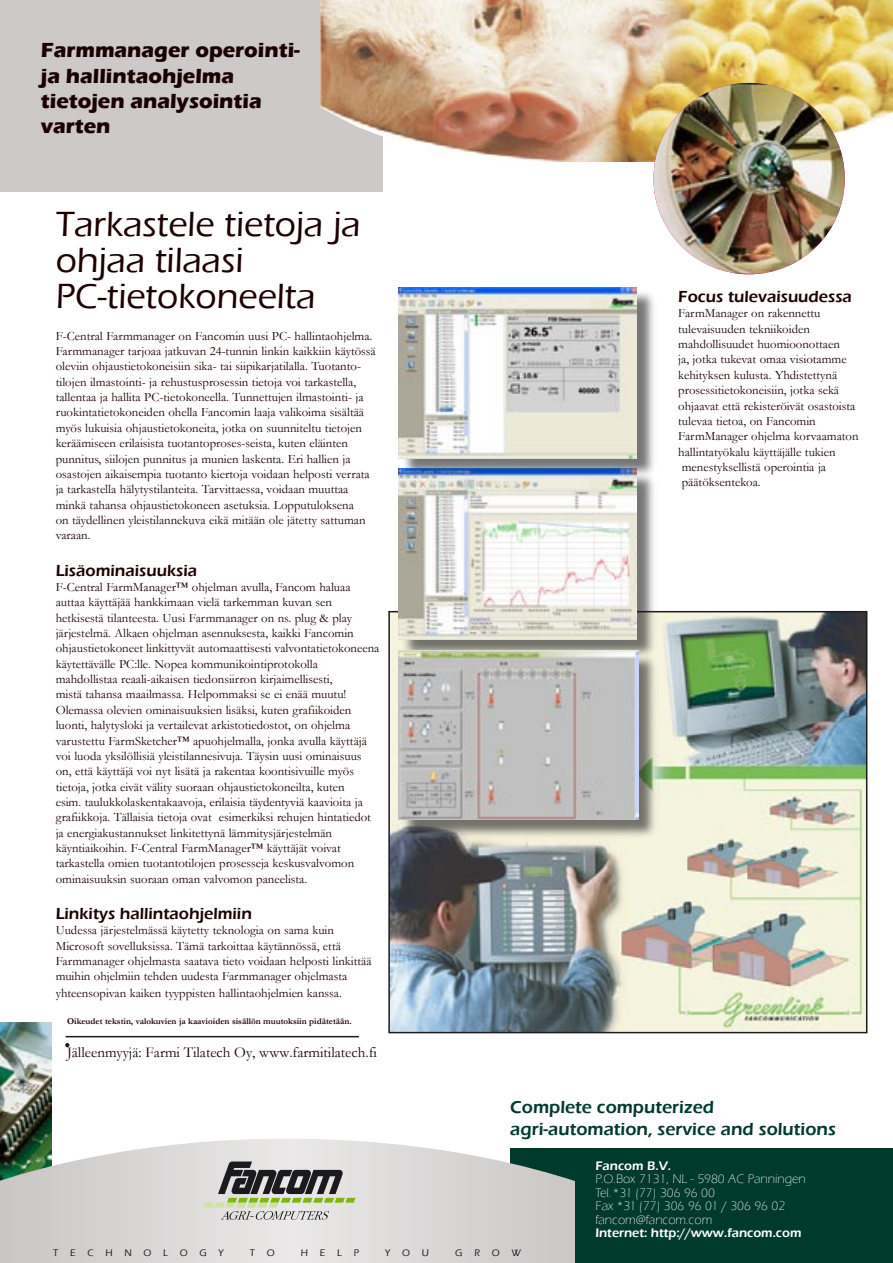
<style>
.page{position:relative;width:893px;height:1263px;background:#fff}
.page>*{position:absolute;margin:0;border:0;box-sizing:border-box;transform-origin:0 0}
.t1{font:500 36px/36px "Eras ITC";color:#1b0002}
.t2{font:700 21px/25.3px "Eras ITC";color:#1b0002}
.t3{font:600 18px/21.8px "Eras ITC";color:#003a2d}
.t4{font:600 16.5px "Eras ITC";color:#1b0002}
.t5{font:15px "Garamond";color:#1b0002}
.t6{font:12.75px/15.3px "Garamond";color:#1b0002}
.t7{font:300 12.75px/13.5px "Eras ITC";color:#fff}
.t8{font:600 12.75px "Eras ITC";color:#fff}
.t9{font:500 9.9px "Eras ITC";letter-spacing:1.195em;color:#1b1b1f}
.t10{font:700 9px "Garamond";color:#1b0002}
</style>
<div class="page">
<img style="left:391px;top:614px;width:473px;height:416px">
<div style="left:388px;top:611px;width:479px;height:422px;border:2px solid #1b1b1f"></div>
<div style="left:400px;top:470px;width:257px;height:190px;background:#1b1b1f;opacity:.6"></div>
<img style="left:399px;top:468px;width:238px;height:171px">
<div style="left:400px;top:652px;width:259px;height:187px;background:#1b1b1f;opacity:.6"></div>
<img style="left:399px;top:651px;width:240px;height:168px">
<div style="left:400px;top:289px;width:257px;height:189px;background:#1b1b1f;opacity:.6"></div>
<img style="left:399px;top:287px;width:238px;height:171px">
<img style="left:0;top:1022px;width:51px;height:117px">
<div style="left:0;top:0;width:383px;height:191px;background:#ccc9c8"></div>
<div style="left:510px;top:1148px;width:383px;height:115px;background:#003a2d"></div>
<svg style="left:0;top:1139px;width:574px;height:124px;background:#d0d1cf"></svg>
<svg style="left:204px;top:1161px;width:152px;height:59px;background:#a6a99e"></svg>
<img style="left:320px;top:0;width:573px;height:161px">
<img style="left:653px;top:83px;width:192px;height:191px;border-radius:50%">
<hr style="left:66px;top:1036px;width:293px;height:1px;background:#1b1b1f">
<svg style="left:65px;top:1043px;width:4px;height:4px"></svg>
<h2 class="t2" style="left:41px;top:38px;width:261px">Farmmanager operointi&shy;ja hallintaohjelma tietojen analysointia varten</h2>
<h1 class="t1" style="left:56px;top:206px;width:306px">Tarkastele tietoja ja ohjaa tilaasi<br>PC-tietokoneelta</h1>
<p class="t6" style="left:56px;top:328px;width:321px">F-Central Farmmanager on Fancomin uusi PC- hallintaohjelma.<br>Farmmanager tarjoaa jatkuvan 24-tunnin linkin kaikkiin käytössä oleviin ohjaustietokoneisiin sika- tai siipikarjatilalla. Tuotanto&shy;tilojen ilmastointi- ja rehustusprosessin tietoja voi tarkastella, tallentaa ja hallita PC-tietokoneella. Tunnettujen ilmastointi- ja ruokintatietokoneiden ohella Fancomin laaja valikoima sisältää myös lukuisia ohjaustietokoneita, jotka on suunniteltu tietojen keräämiseen erilaisista tuotantoproses-seista, kuten eläinten punnitus, siilojen punnitus ja munien laskenta. Eri hallien ja osastojen aikaisempia tuotanto kiertoja voidaan helposti verrata ja tarkastella hälytystilanteita. Tarvittaessa, voidaan muuttaa minkä tahansa ohjaustietokoneen asetuksia. Lopputuloksena<br>on täydellinen yleistilannekuva eikä mitään ole jätetty sattuman varaan.</p>
<p class="t4" style="left:56px;top:561px;width:143px">Lisäominaisuuksia</p>
<p class="t6" style="left:56px;top:579px;width:325px">F-Central FarmManager™ ohjelman avulla, Fancom haluaa auttaa käyttäjää hankkimaan vielä tarkemman kuvan sen hetkisestä tilanteesta. Uusi Farmmanager on ns. plug &amp; play järjestelmä. Alkaen ohjelman asennuksesta, kaikki Fancomin ohjaustietokoneet linkittyvät automaattisesti valvontatietokoneena käytettävälle PC:lle. Nopea kommunikointiprotokolla mahdollistaa reaali-aikaisen tiedonsiirron kirjaimellisesti,<br>mistä tahansa maailmassa. Helpommaksi se ei enää muutu!<br>Olemassa olevien ominaisuuksien lisäksi, kuten grafiikoiden luonti, halytysloki ja vertailevat arkistotiedostot, on ohjelma varustettu FarmSketcher™ apuohjelmalla, jonka avulla käyttäjä voi luoda yksilöllisiä yleistilannesivuja. Täysin uusi ominaisuus on, että käyttäjä voi nyt lisätä ja rakentaa koontisivuille myös tietoja, jotka eivät välity suoraan ohjaustietokoneilta, kuten<br>esim. taulukkolaskentakaavoja, erilaisia täydentyviä kaavioita ja grafiikkoja. Tällaisia tietoja ovat esimerkiksi rehujen hintatiedot ja energiakustannukset linkitettynä lämmitysjärjestelmän käyntiaikoihin. F-Central FarmManager™ käyttäjät voivat tarkastella omien tuotantotilojen prosesseja keskusvalvomon ominaisuuksin suoraan oman valvomon paneelista.</p>
<p class="t4" style="left:56px;top:904px;width:198px">Linkitys hallintaohjelmiin</p>
<p class="t6" style="left:56px;top:922px;width:317px">Uudessa järjestelmässä käytetty teknologia on sama kuin Microsoft sovelluksissa. Tämä tarkoittaa käytännössä, että Farmmanager ohjelmasta saatava tieto voidaan helposti linkittää muihin ohjelmiin tehden uudesta Farmmanager ohjelmasta yhteensopivan kaiken tyyppisten hallintaohjelmien kanssa.</p>
<p class="t10" style="left:67px;top:1015px;width:286px">Oikeudet tekstin, valokuvien ja kaavioiden sisällön muutoksiin pidätetään.</p>
<p class="t5" style="left:67px;top:1042px;width:311px">Jälleenmyyjä: Farmi Tilatech Oy, www.farmitilatech.fi</p>
<p class="t4" style="left:678px;top:287px;width:175px">Focus tulevaisuudessa</p>
<p class="t6" style="left:678px;top:305px;width:182px">FarmManager on rakennettu tulevaisuuden tekniikoiden mahdollisuudet huomioonottaen<br>ja, jotka tukevat omaa visiotamme kehityksen kulusta. Yhdistettynä prosessitietokoneisiin, jotka sekä ohjaavat että rekisteröivät osastoista tulevaa tietoa, on Fancomin<br>FarmManager ohjelma korvaamaton hallintatyökalu käyttäjälle tukien menestyksellistä operointia ja päätöksentekoa.</p>
<h3 class="t3" style="left:510px;top:1096px;width:327px">Complete computerized agri-automation, service and solutions</h3>
<p class="t8" style="left:595px;top:1158px;width:77px">Fancom B.V.</p>
<p class="t7" style="left:595px;top:1172px;width:212px">P.O.Box 7131, NL - 5980 AC Panningen<br>Tel. *31 (77) 306 96 00<br>Fax *31 (77) 306 96 01 / 306 96 02 fancom@fancom.com</p>
<p class="t8" style="left:595px;top:1226px;width:208px">Internet: http://www.fancom.com</p>
<p class="t9" style="left:53px;top:1247px;width:172px">TECHNOLOGY</p>
<p class="t9" style="left:250px;top:1247px;width:26px">T O</p>
<p class="t9" style="left:301px;top:1247px;width:60px">HELP</p>
<p class="t9" style="left:385px;top:1247px;width:45px">YOU</p>
<p class="t9" style="left:455px;top:1247px;width:67px">GROW</p>
</div>
